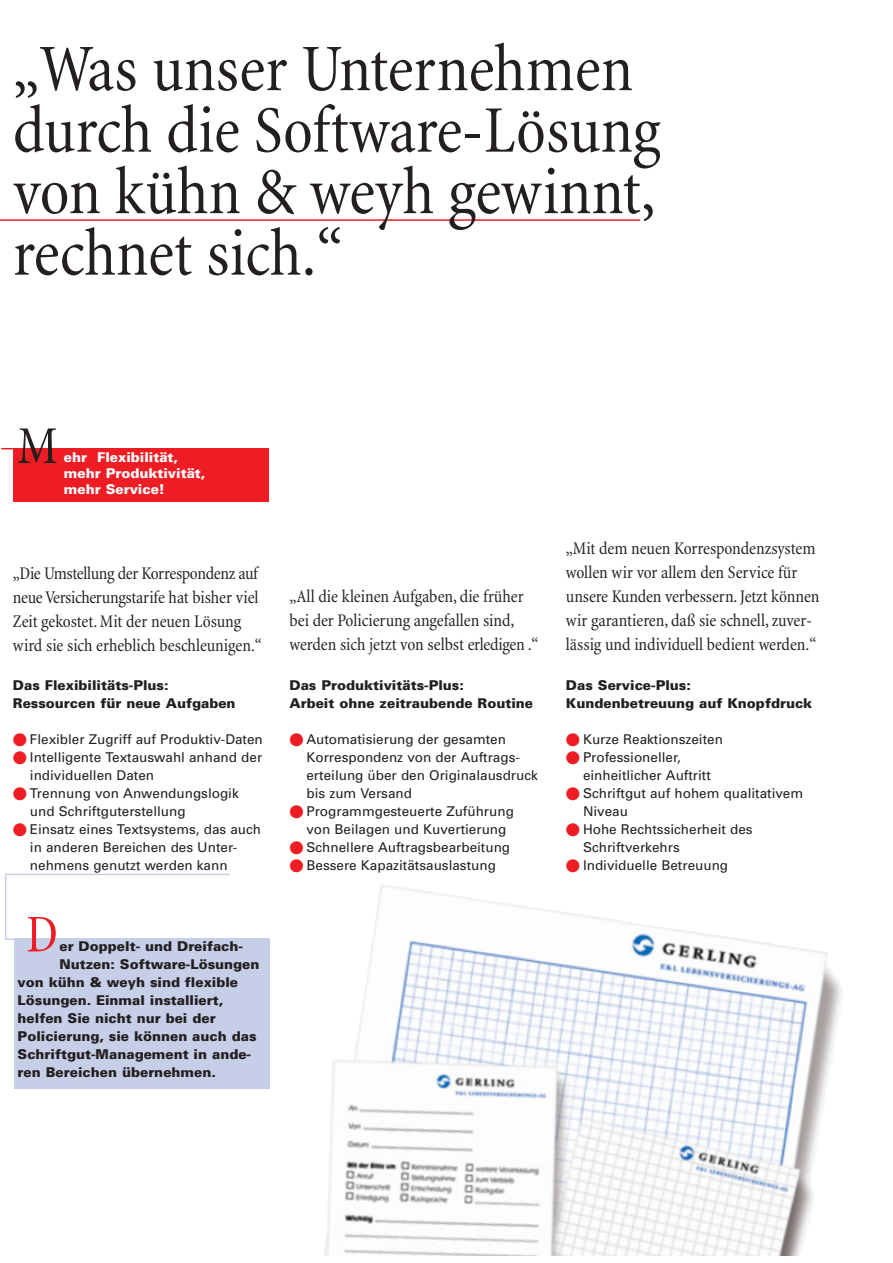
<style>
.page{position:relative;width:893px;height:1263px;background:#fff}
.page>*{position:absolute;margin:0;border:0;box-sizing:border-box;transform-origin:0 0}
.t1{font:condensed 67.5px/61.5px "Minion";letter-spacing:-.005em;color:#231f20}
.t2{font:condensed 54px "Minion";color:#231f20}
.t3{font:condensed 54px "Minion";color:#ee1d23}
.t4{font:condensed 18px/24px "Minion";letter-spacing:-.005em;color:#231f20}
.t5{font:13.5px/18px "Univers";color:#231f20}
.t6{font:900 13.5px/18px "Univers";color:#231f20}
.t7{font:900 13.5px/16.2px "Univers";color:#fff}
.s1{color:#ee1d23}
</style>
<div class="page">
<img style="left:324px;top:885px;width:518px;height:371px">
<svg style="left:1px;top:448px;width:12px;height:1px"></svg>
<hr style="left:0;top:219px;width:640px;height:2px;background:#ee1d23">
<div style="left:13px;top:448px;width:255px;height:53px;background:#ee1d23"></div>
<hr style="left:5px;top:874px;width:1px;height:66px;background:#c7cee8">
<div style="left:15px;top:938px;width:255px;height:151px;background:#c7cee8"></div>
<svg style="left:6px;top:938px;width:9px;height:2px"></svg>
<hr style="left:5px;top:874px;width:225px;height:1px;background:#c7cee8">
<h1 class="t1" style="left:13px;top:44px;width:649px">„Was unser Unternehmen durch die Software-Lösung von kühn &amp; weyh gewinnt, rechnet sich.“</h1>
<h2 class="t2" style="left:17px;top:425px;width:42px">M</h2>
<p class="t7" style="left:64px;top:450px;width:143px">ehr Flexibilität, mehr Produktivität, mehr Service!</p>
<h3 class="t4" style="left:13px;top:562px;width:250px">„Die Umstellung der Korrespondenz auf neue Versicherungstarife hat bisher viel Zeit gekostet. Mit der neuen Lösung wird sie sich erheblich beschleunigen.“</h3>
<p class="t6" style="left:13px;top:677px;width:224px">Das Flexibilitäts-Plus:<br>Ressourcen für neue Aufgaben</p>
<p class="t5" style="left:13px;top:731px;width:251px"><span class="s1">●</span> Flexibler Zugriff auf Produktiv-Daten</p>
<p class="t5" style="left:30px;top:749px;width:234px;text-indent:-17px"><span class="s1">●</span> Intelligente Textauswahl anhand der individuellen Daten</p>
<p class="t5" style="left:30px;top:785px;width:210px;text-indent:-17px"><span class="s1">●</span> Trennung von Anwendungslogik und Schriftguterstellung</p>
<p class="t5" style="left:30px;top:821px;width:233px;text-indent:-17px"><span class="s1">●</span> Einsatz eines Textsystems, das auch in anderen Bereichen des Unter&shy;nehmens genutzt werden kann</p>
<h2 class="t3" style="left:26px;top:913px;width:34px">D</h2>
<p class="t6" style="left:59px;top:939px;width:185px">er Doppelt- und Dreifach-</p>
<p class="t6" style="left:59px;top:957px;width:201px">Nutzen: Software-Lösungen</p>
<p class="t6" style="left:18px;top:975px;width:222px">von kühn &amp; weyh sind flexible</p>
<p class="t6" style="left:18px;top:993px;width:207px">Lösungen. Einmal installiert,</p>
<p class="t6" style="left:18px;top:1011px;width:199px">helfen Sie nicht nur bei der</p>
<p class="t6" style="left:18px;top:1029px;width:240px">Policierung, sie können auch das</p>
<p class="t6" style="left:18px;top:1047px;width:235px">Schriftgut-Management in ande-</p>
<p class="t6" style="left:18px;top:1065px;width:200px">ren Bereichen übernehmen.</p>
<h3 class="t4" style="left:289px;top:586px;width:250px">„All die kleinen Aufgaben, die früher bei der Policierung angefallen sind, werden sich jetzt von selbst erledigen .“</h3>
<p class="t6" style="left:289px;top:677px;width:245px">Das Produktivitäts-Plus:<br>Arbeit ohne zeitraubende Routine</p>
<p class="t5" style="left:306px;top:731px;width:233px;text-indent:-17px"><span class="s1">●</span> Automatisierung der gesamten<br>Korrespondenz von der Auftrags&shy;erteilung über den Originalausdruck bis zum Versand</p>
<p class="t5" style="left:306px;top:803px;width:209px;text-indent:-17px"><span class="s1">●</span> Programmgesteuerte Zuführung von Beilagen und Kuvertierung</p>
<p class="t5" style="left:289px;top:839px;width:222px"><span class="s1">●</span> Schnellere Auftragsbearbeitung</p>
<p class="t5" style="left:289px;top:857px;width:208px"><span class="s1">●</span> Bessere Kapazitätsauslastung</p>
<h3 class="t4" style="left:566px;top:538px;width:255px">„Mit dem neuen Korrespondenzsystem wollen wir vor allem den Service für unsere Kunden verbessern. Jetzt können wir garantieren, daß sie schnell, zuver&shy;lässig und individuell bedient werden.“</h3>
<p class="t6" style="left:566px;top:677px;width:248px">Das Service-Plus:<br>Kundenbetreuung auf Knopfdruck</p>
<p class="t5" style="left:566px;top:731px;width:158px"><span class="s1">●</span> Kurze Reaktionszeiten</p>
<p class="t5" style="left:583px;top:749px;width:129px;text-indent:-17px"><span class="s1">●</span> Professioneller, einheitlicher Auftritt</p>
<p class="t5" style="left:583px;top:785px;width:222px;text-indent:-17px"><span class="s1">●</span> Schriftgut auf hohem qualitativem<br>Niveau</p>
<p class="t5" style="left:583px;top:821px;width:171px;text-indent:-17px"><span class="s1">●</span> Hohe Rechtssicherheit des<br>Schriftverkehrs</p>
<p class="t5" style="left:566px;top:857px;width:164px"><span class="s1">●</span> Individuelle Betreuung</p>
</div>
